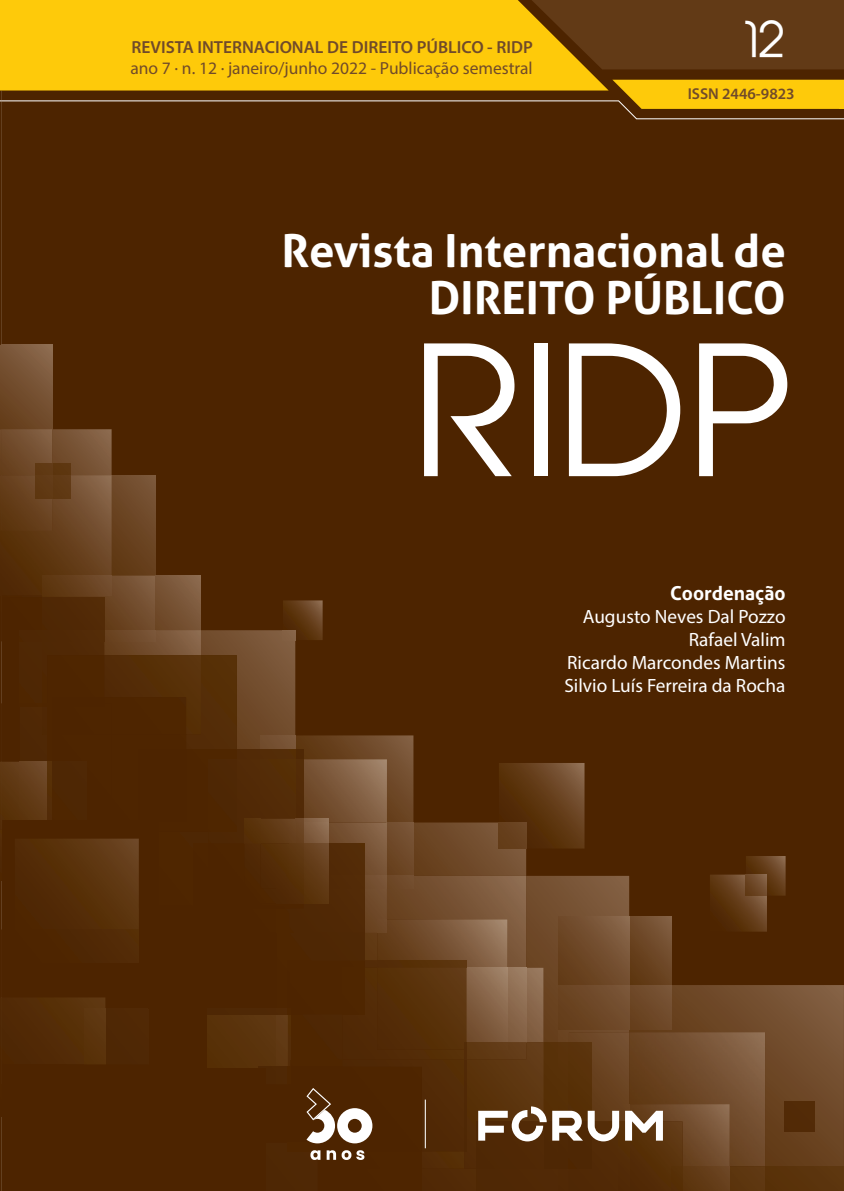
<style>
.page{position:relative;width:844px;height:1191px;background:#fff}
.page>*{position:absolute;margin:0;border:0;box-sizing:border-box;transform-origin:0 0}
.t1{font:172.55px "Abeatby Kai";color:#fff}
.t2{font:47.43px "Abeatby Kai";color:#fff}
.t3{font:700 45.5px/47.2px "Aller";color:#fff;text-align:right}
.t4{font:19.25px/23.1px "Myriad Pro";color:#fff;text-align:right}
.t5{font:700 19.25px "Aller";color:#fff}
.t6{font:17.5px "Myriad Pro";color:#704a2a}
.t7{font:600 17.5px "Myriad Pro";color:#704a2a}
.t8{font:600 15.75px "Myriad Pro";color:#704a2a}
</style>
<div class="page">
<hr style="left:0;top:0;width:1px;height:1191px;background:#4d2400">
<div style="left:1px;top:0;width:842px;height:1191px;background:#4d2400"></div>
<div style="left:11px;top:0;width:495px;height:50px;background:#feca0a"></div>
<svg style="left:2px;top:50px;width:841px;height:70px"></svg>
<div style="left:629px;top:916px;width:42px;height:69px;background:linear-gradient(to bottom,#795537,#623a15)"></div>
<img style="left:619px;top:916px;width:10px;height:116px">
<img style="left:619px;top:985px;width:6px;height:44px">
<svg style="left:0;top:345px;width:1px;height:84px"></svg>
<div style="left:1px;top:345px;width:51px;height:84px;background:linear-gradient(to bottom,#836044,#684220)"></div>
<svg style="left:710px;top:856px;width:75px;height:75px"></svg>
<img style="left:745px;top:874px;width:21px;height:21px">
<div style="left:112px;top:475px;width:43px;height:100px;background:linear-gradient(to bottom,#765132,#613a15)"></div>
<img style="left:619px;top:1032px;width:6px;height:72px">
<div style="left:155px;top:575px;width:46px;height:55px;background:linear-gradient(to right,#755031,#89674b)"></div>
<img style="left:112px;top:575px;width:43px;height:20px">
<svg style="left:52px;top:429px;width:60px;height:46px;background:#795536"></svg>
<img style="left:0;top:429px;width:52px;height:46px">
<img style="left:0;top:475px;width:112px;height:112px">
<img style="left:1px;top:475px;width:1px;height:56px">
<img style="left:42px;top:575px;width:70px;height:20px">
<div style="left:764px;top:1166px;width:79px;height:25px;background:#5a330b"></div>
<img style="left:729px;top:1166px;width:35px;height:25px">
<div style="left:52px;top:464px;width:19px;height:11px;background:#5d360f"></div>
<img style="left:36px;top:464px;width:16px;height:11px">
<img style="left:36px;top:475px;width:35px;height:23px">
<img style="left:619px;top:1104px;width:6px;height:17px">
<img style="left:619px;top:1121px;width:52px;height:61px">
<img style="left:671px;top:1166px;width:58px;height:25px">
<div style="left:0;top:0;width:11px;height:90px;background:#feca0a"></div>
<div style="left:838px;top:80px;width:5px;height:29px;background:#feca0a"></div>
<svg style="left:625px;top:985px;width:218px;height:181px;background:#714d2d"></svg>
<svg style="left:0;top:90px;width:2px;height:30px"></svg>
<svg style="left:0;top:595px;width:619px;height:596px"></svg>
<svg style="left:506px;top:0;width:338px;height:69px;background:#764c13"></svg>
<p class="t7" style="left:131px;top:36px;width:403px">REVISTA INTERNACIONAL DE DIREITO PÚBLICO - RIDP</p>
<p class="t6" style="left:130px;top:57px;width:403px">ano 7 . n. 12 . janeiro/junho 2022 - Publicação semestral</p>
<h2 class="t2" style="left:745px;top:20px;width:42px">12</h2>
<p class="t8" style="left:687px;top:83px;width:108px">ISSN 2446-9823</p>
<h3 class="t3" style="left:281px;top:227px;width:505px">Revista Internacional de<br>DIREITO PÚBLICO</h3>
<h1 class="t1" style="left:424px;top:341px;width:372px">RIDP</h1>
<p class="t5" style="left:670px;top:581px;width:117px">Coordenação</p>
<p class="t4" style="left:564px;top:604px;width:222px">Augusto Neves Dal Pozzo<br>Rafael Valim<br>Ricardo Marcondes Martins<br>Silvio Luís Ferreira da Rocha</p>
</div>
